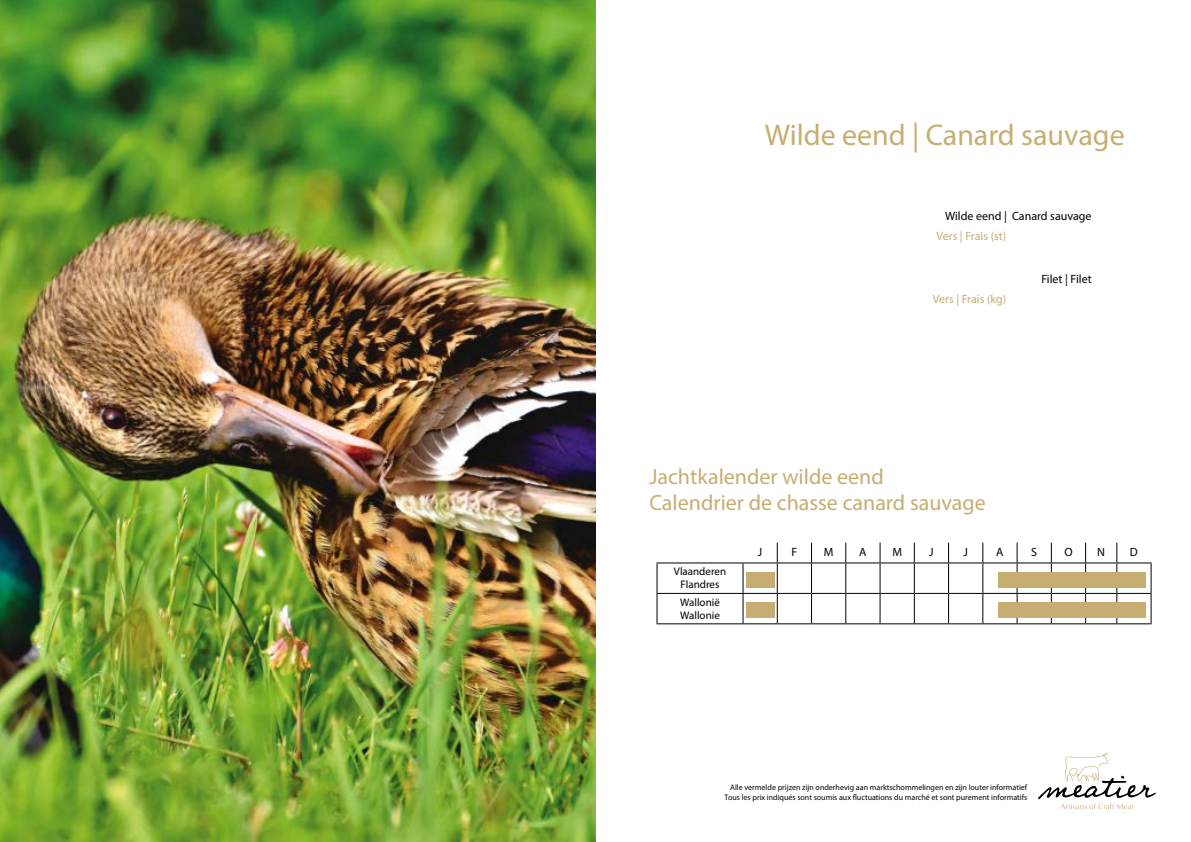
<style>
.page{position:relative;width:1191px;height:842px;background:#fff}
.page>*{position:absolute;margin:0;border:0;box-sizing:border-box;transform-origin:0 0}
.t1{font:30px "Myriad Pro";color:#c6ae72}
.t2{font:22px/26.4px "Myriad Pro";color:#c6ae72}
.t3{font:12px "Myriad Pro";color:#000}
.t4{font:12px "Myriad Pro";color:#c6ae72}
.t5{font:11px/13.2px "Myriad Pro";color:#000;text-align:center}
.t6{font:8px/9.6px "Myriad Pro";color:#000;text-align:right}
</style>
<div class="page">
<img style="left:0;top:0;width:595px;height:842px">
<svg style="left:811px;top:543px;width:1px;height:19px"></svg>
<svg style="left:845px;top:543px;width:1px;height:19px"></svg>
<svg style="left:879px;top:543px;width:1px;height:19px"></svg>
<svg style="left:913px;top:543px;width:1px;height:19px"></svg>
<svg style="left:948px;top:543px;width:1px;height:19px"></svg>
<svg style="left:982px;top:543px;width:1px;height:19px"></svg>
<svg style="left:1016px;top:543px;width:1px;height:19px"></svg>
<svg style="left:1050px;top:543px;width:1px;height:19px"></svg>
<svg style="left:1085px;top:543px;width:1px;height:19px"></svg>
<svg style="left:1116px;top:543px;width:1px;height:19px"></svg>
<hr style="left:811px;top:563px;width:1px;height:30px;background:#000">
<hr style="left:845px;top:563px;width:1px;height:30px;background:#000">
<hr style="left:879px;top:563px;width:1px;height:30px;background:#000">
<hr style="left:913px;top:563px;width:1px;height:30px;background:#000">
<hr style="left:948px;top:563px;width:1px;height:30px;background:#000">
<hr style="left:982px;top:563px;width:1px;height:30px;background:#000">
<hr style="left:1016px;top:563px;width:1px;height:30px;background:#000">
<hr style="left:1050px;top:563px;width:1px;height:30px;background:#000">
<hr style="left:1085px;top:563px;width:1px;height:30px;background:#000">
<hr style="left:1116px;top:563px;width:1px;height:30px;background:#000">
<svg style="left:656px;top:594px;width:1px;height:29px"></svg>
<svg style="left:742px;top:594px;width:1px;height:29px"></svg>
<svg style="left:776px;top:594px;width:1px;height:29px"></svg>
<svg style="left:811px;top:594px;width:1px;height:29px"></svg>
<svg style="left:845px;top:594px;width:1px;height:29px"></svg>
<svg style="left:879px;top:594px;width:1px;height:29px"></svg>
<svg style="left:913px;top:594px;width:1px;height:29px"></svg>
<svg style="left:948px;top:594px;width:1px;height:29px"></svg>
<svg style="left:982px;top:594px;width:1px;height:29px"></svg>
<svg style="left:1016px;top:594px;width:1px;height:29px"></svg>
<svg style="left:1050px;top:594px;width:1px;height:29px"></svg>
<svg style="left:1085px;top:594px;width:1px;height:29px"></svg>
<svg style="left:1116px;top:594px;width:1px;height:29px"></svg>
<svg style="left:1150px;top:594px;width:1px;height:29px"></svg>
<hr style="left:656px;top:623px;width:87px;height:1px;background:#000">
<hr style="left:743px;top:623px;width:34px;height:1px;background:#000">
<hr style="left:777px;top:623px;width:34px;height:1px;background:#000">
<hr style="left:811px;top:623px;width:34px;height:1px;background:#000">
<hr style="left:845px;top:623px;width:35px;height:1px;background:#000">
<hr style="left:880px;top:623px;width:34px;height:1px;background:#000">
<hr style="left:914px;top:623px;width:34px;height:1px;background:#000">
<hr style="left:948px;top:623px;width:34px;height:1px;background:#000">
<hr style="left:982px;top:623px;width:35px;height:1px;background:#000">
<hr style="left:1017px;top:623px;width:34px;height:1px;background:#000">
<hr style="left:1051px;top:623px;width:34px;height:1px;background:#000">
<hr style="left:1085px;top:623px;width:31px;height:1px;background:#000">
<hr style="left:1116px;top:623px;width:35px;height:1px;background:#000">
<hr style="left:656px;top:562px;width:87px;height:1px;background:#000">
<hr style="left:656px;top:563px;width:1px;height:30px;background:#000">
<hr style="left:656px;top:593px;width:87px;height:1px;background:#000">
<svg style="left:776px;top:543px;width:1px;height:19px"></svg>
<hr style="left:776px;top:563px;width:1px;height:30px;background:#000">
<hr style="left:743px;top:562px;width:34px;height:1px;background:#000">
<hr style="left:742px;top:563px;width:1px;height:30px;background:#000">
<hr style="left:777px;top:562px;width:34px;height:1px;background:#000">
<hr style="left:811px;top:562px;width:34px;height:1px;background:#000">
<hr style="left:845px;top:562px;width:35px;height:1px;background:#000">
<hr style="left:880px;top:562px;width:34px;height:1px;background:#000">
<hr style="left:914px;top:562px;width:34px;height:1px;background:#000">
<hr style="left:948px;top:562px;width:34px;height:1px;background:#000">
<hr style="left:982px;top:562px;width:35px;height:1px;background:#000">
<hr style="left:1017px;top:562px;width:34px;height:1px;background:#000">
<hr style="left:1051px;top:562px;width:34px;height:1px;background:#000">
<hr style="left:1085px;top:562px;width:31px;height:1px;background:#000">
<hr style="left:1116px;top:562px;width:35px;height:1px;background:#000">
<hr style="left:1150px;top:563px;width:1px;height:30px;background:#000">
<hr style="left:743px;top:593px;width:34px;height:1px;background:#000">
<hr style="left:777px;top:593px;width:34px;height:1px;background:#000">
<hr style="left:811px;top:593px;width:34px;height:1px;background:#000">
<hr style="left:845px;top:593px;width:35px;height:1px;background:#000">
<hr style="left:880px;top:593px;width:34px;height:1px;background:#000">
<hr style="left:914px;top:593px;width:34px;height:1px;background:#000">
<hr style="left:948px;top:593px;width:34px;height:1px;background:#000">
<hr style="left:982px;top:593px;width:35px;height:1px;background:#000">
<hr style="left:1017px;top:593px;width:34px;height:1px;background:#000">
<hr style="left:1051px;top:593px;width:34px;height:1px;background:#000">
<hr style="left:1085px;top:593px;width:31px;height:1px;background:#000">
<hr style="left:1116px;top:593px;width:35px;height:1px;background:#000">
<div style="left:998px;top:572px;width:147px;height:15px;background:#c6ae72"></div>
<div style="left:998px;top:603px;width:147px;height:15px;background:#c6ae72"></div>
<div style="left:746px;top:572px;width:28px;height:15px;background:#c6ae72"></div>
<div style="left:746px;top:603px;width:28px;height:15px;background:#c6ae72"></div>
<svg style="left:1038px;top:753px;width:117px;height:56px"></svg>
<h1 class="t1" style="left:764px;top:117px;width:361px">Wilde eend | Canard sauvage</h1>
<h3 class="t3" style="left:945px;top:208px;width:148px">Wilde eend | Canard sauvage</h3>
<h3 class="t4" style="left:936px;top:228px;width:71px">Vers | Frais (st)</h3>
<h3 class="t3" style="left:1041px;top:272px;width:52px">Filet | Filet</h3>
<h3 class="t4" style="left:932px;top:292px;width:75px">Vers | Frais (kg)</h3>
<h2 class="t2" style="left:649px;top:463px;width:338px">Jachtkalender wilde eend<br>Calendrier de chasse canard sauvage</h2>
<h3 class="t5" style="left:674px;top:565px;width:54px">Vlaanderen<br>Flandres</h3>
<h3 class="t5" style="left:680px;top:595px;width:41px;text-align:left">Wallonië<br>Wallonie</h3>
<h3 class="t3" style="left:758px;top:544px;width:6px">J</h3>
<h3 class="t3" style="left:791px;top:544px;width:7px">F</h3>
<h3 class="t3" style="left:824px;top:544px;width:11px">M</h3>
<h3 class="t3" style="left:859px;top:544px;width:9px">A</h3>
<h3 class="t3" style="left:892px;top:544px;width:11px">M</h3>
<h3 class="t3" style="left:929px;top:544px;width:6px">J</h3>
<h3 class="t3" style="left:963px;top:544px;width:6px">J</h3>
<h3 class="t3" style="left:996px;top:544px;width:9px">A</h3>
<h3 class="t3" style="left:1031px;top:544px;width:7px">S</h3>
<h3 class="t3" style="left:1064px;top:544px;width:10px">O</h3>
<h3 class="t3" style="left:1097px;top:544px;width:9px">N</h3>
<h3 class="t3" style="left:1130px;top:544px;width:9px">D</h3>
<p class="t6" style="left:724px;top:782px;width:304px">Alle vermelde prijzen zijn onderhevig aan marktschommelingen en zijn louter informatief<br>Tous les prix indiqués sont soumis aux fluctuations du marché et sont purement informatifs</p>
</div>
